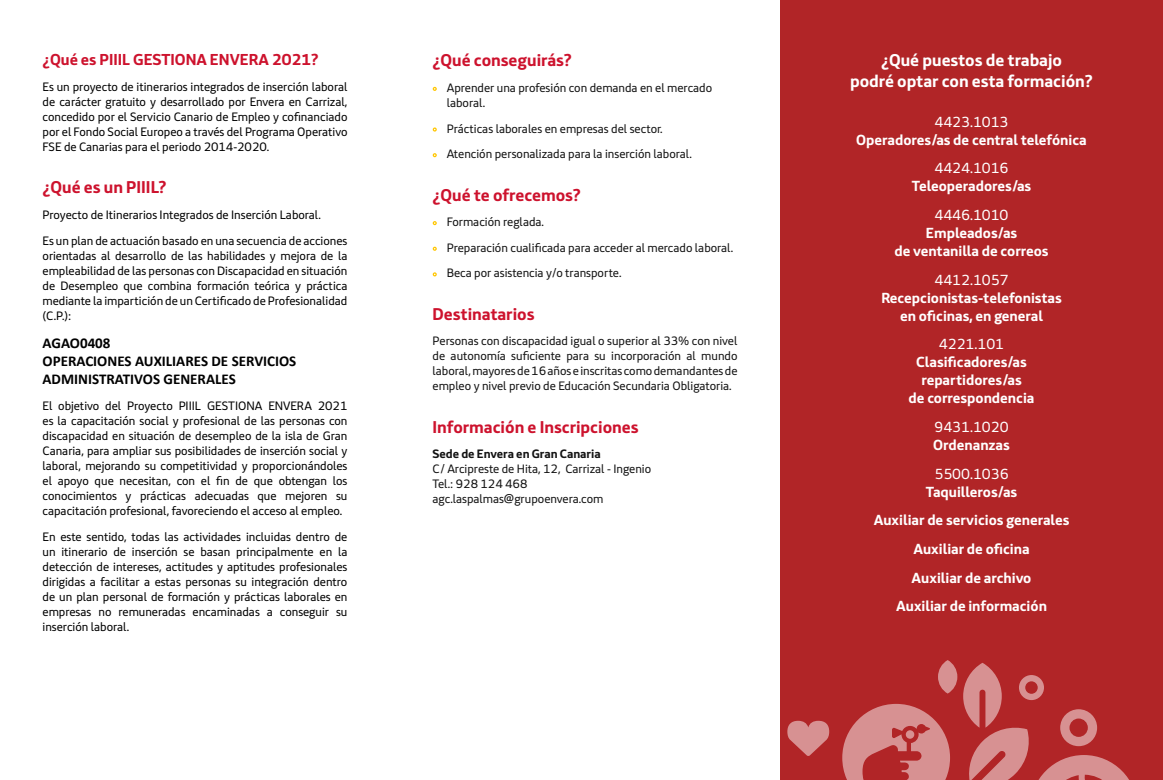
<style>
.page{position:relative;width:1163px;height:780px;background:#fff}
.page>*{position:absolute;margin:0;border:0;box-sizing:border-box;transform-origin:0 0}
.t1{font:700 17.5px "Iberia Text";color:#cd122d}
.t2{font:700 17.5px/21px "Iberia Text";color:#fff;text-align:center}
.t3{font:700 16.25px "Iberia Text";color:#cd122d}
.t4{font:700 15px/18px "Iberia Text";color:#fff;text-align:center}
.t5{font:700 15px/18px "Calibri";color:#000}
.t6{font:15px "Iberia Text";color:#fff}
.t7{font:12.5px/15px "Iberia Text";color:#000;text-align:justify}
.t8{font:12.5px/15px "Iberia Text";color:#121212}
.t9{font:700 12.5px "Iberia Text";color:#121212}
.s1{font-size:11.25px;color:#ffc600}
</style>
<div class="page">
<div style="left:780px;top:0;width:382px;height:780px;background:#b12527"></div>
<svg style="left:842px;top:703px;width:107px;height:77px"></svg>
<svg style="left:787px;top:720px;width:42px;height:36px"></svg>
<svg style="left:937px;top:660px;width:20px;height:33px"></svg>
<svg style="left:963px;top:663px;width:166px;height:117px"></svg>
<h2 class="t3" style="left:43px;top:48px;width:277px">¿Qué es PIIIL GESTIONA ENVERA 2021?</h2>
<p class="t7" style="left:43px;top:79px;width:306px">Es un proyecto de itinerarios integrados de inserción laboral de carácter gratuito y desarrollado por Envera en Carrizal, concedido por el Servicio Canario de Empleo y cofinanciado por el Fondo Social Europeo a través del Programa Operativo FSE de Canarias para el periodo 2014-2020.</p>
<h1 class="t1" style="left:43px;top:175px;width:125px">¿Qué es un PIIIL?</h1>
<p class="t7" style="left:43px;top:201px;width:306px;line-height:25.6px">Proyecto de Itinerarios Integrados de Inserción Laboral.<br>Es un plan de actuación basado en una secuencia de acciones</p>
<p class="t7" style="left:43px;top:247px;width:306px">orientadas al desarrollo de las habilidades y mejora de la empleabilidad de las personas con Discapacidad en situación de Desempleo que combina formación teórica y práctica mediante la impartición de un Certificado de Profesionalidad (C.P.):</p>
<p class="t5" style="left:43px;top:334px;width:255px">AGAO0408<br>OPERACIONES AUXILIARES DE SERVICIOS<br>ADMINISTRATIVOS GENERALES</p>
<p class="t7" style="left:43px;top:398px;width:306px">El objetivo del Proyecto PIIIL GESTIONA ENVERA 2021 es la capacitación social y profesional de las personas con discapacidad en situación de desempleo de la isla de Gran Canaria, para ampliar sus posibilidades de inserción social y laboral, mejorando su competitividad y proporcionándoles el apoyo que necesitan, con el fin de que obtengan los conocimientos y prácticas adecuadas que mejoren su capacitación profesional, favoreciendo el acceso al empleo.</p>
<p class="t7" style="left:43px;top:528px;width:306px">En este sentido, todas las actividades incluidas dentro de un itinerario de inserción se basan principalmente en la detección de intereses, actitudes y aptitudes profesionales dirigidas a facilitar a estas personas su integración dentro de un plan personal de formación y prácticas laborales en empresas no remuneradas encaminadas a conseguir su inserción laboral.</p>
<h1 class="t1" style="left:432px;top:48px;width:141px">¿Qué conseguirás?</h1>
<p class="t8" style="left:446px;top:80px;width:267px;text-indent:-14px"><span class="s1">•</span> Aprender una profesión con demanda en el mercado laboral.</p>
<p class="t8" style="left:432px;top:120px;width:232px"><span class="s1">•</span> Prácticas laborales en empresas del sector.</p>
<p class="t8" style="left:432px;top:146px;width:261px"><span class="s1">•</span> Atención personalizada para la inserción laboral.</p>
<h1 class="t1" style="left:432px;top:182px;width:150px">¿Qué te ofrecemos?</h1>
<p class="t8" style="left:432px;top:214px;width:113px"><span class="s1">•</span> Formación reglada.</p>
<p class="t8" style="left:432px;top:240px;width:302px"><span class="s1">•</span> Preparación cualificada para acceder al mercado laboral.</p>
<p class="t8" style="left:432px;top:265px;width:190px"><span class="s1">•</span> Beca por asistencia y/o transporte.</p>
<h1 class="t1" style="left:432px;top:301px;width:103px">Destinatarios</h1>
<p class="t8" style="left:432px;top:333px;width:306px;text-align:justify">Personas con discapacidad igual o superior al 33% con nivel de autonomía suficiente para su incorporación al mundo laboral, mayores de 16 años e inscritas como demandantes de empleo y nivel previo de Educación Secundaria Obligatoria.</p>
<h1 class="t1" style="left:432px;top:414px;width:207px">Información e Inscripciones</h1>
<p class="t9" style="left:432px;top:445px;width:169px">Sede de Envera en Gran Canaria</p>
<p class="t8" style="left:432px;top:461px;width:220px">C/ Arcipreste de Hita, 12, Carrizal - Ingenio<br>Tel.: 928 124 468 agc.laspalmas@grupoenvera.com</p>
<h1 class="t2" style="left:849px;top:49px;width:244px">¿Qué puestos de trabajo<br>podré optar con esta formación?</h1>
<p class="t6" style="left:934px;top:112px;width:75px">4423.1013</p>
<p class="t4" style="left:856px;top:130px;width:232px">Operadores/as de central telefónica</p>
<p class="t6" style="left:934px;top:158px;width:75px">4424.1016</p>
<p class="t4" style="left:911px;top:176px;width:121px">Teleoperadores/as</p>
<p class="t6" style="left:934px;top:205px;width:75px">4446.1010</p>
<p class="t4" style="left:894px;top:223px;width:156px">Empleados/as<br>de ventanilla de correos</p>
<p class="t6" style="left:934px;top:270px;width:75px">4412.1057</p>
<p class="t4" style="left:881px;top:288px;width:182px">Recepcionistas-telefonistas en oficinas, en general</p>
<p class="t6" style="left:938px;top:334px;width:67px">4221.101</p>
<p class="t4" style="left:908px;top:352px;width:127px">Clasificadores/as repartidores/as<br>de correspondencia</p>
<p class="t6" style="left:934px;top:417px;width:75px">9431.1020</p>
<p class="t4" style="left:933px;top:435px;width:78px">Ordenanzas</p>
<p class="t6" style="left:934px;top:463px;width:75px">5500.1036</p>
<p class="t4" style="left:873px;top:476px;width:197px;line-height:28.6px">Taquilleros/as<br>Auxiliar de servicios generales<br>Auxiliar de oficina<br>Auxiliar de archivo<br>Auxiliar de información</p>
</div>
